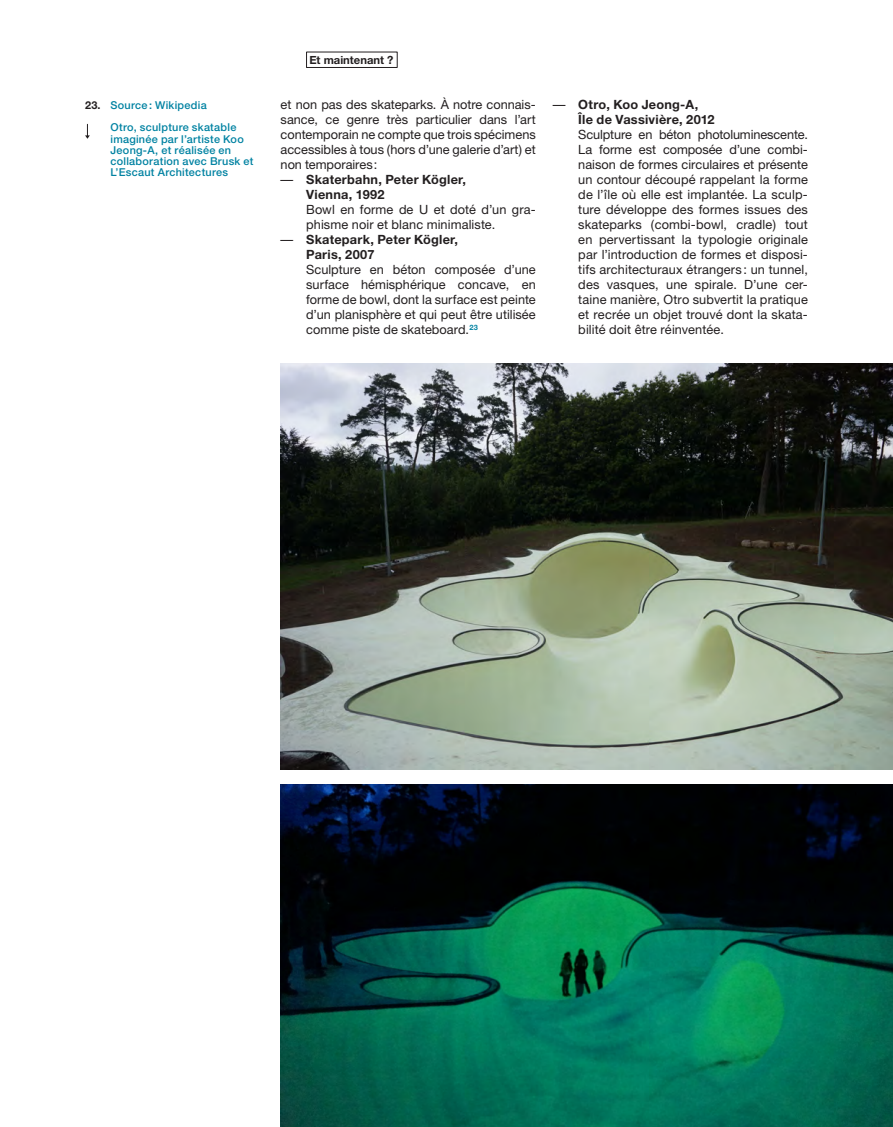
<style>
.page{position:relative;width:893px;height:1127px;background:#fff}
.page>*{position:absolute;margin:0;border:0;box-sizing:border-box;transform-origin:0 0}
.A-Body_Liste{font:12.75px/15px "Helvetica Neue";letter-spacing:.005em;color:#231f20;text-align:justify}
.A-Body{font:12.75px/15px "Helvetica Neue";letter-spacing:-.005em;color:#231f20;text-align:justify}
.A-Body_Liste-2{font:700 12.75px/15px "Helvetica Neue";letter-spacing:.02em;color:#231f20}
.t1{font:700 11.25px "Helvetica Neue";color:#231f20}
.A-Legende{font:500 10.8px/11.2px "Helvetica Neue";letter-spacing:.025em;color:#0082a2}
.A-Note_premier{font:500 10.8px "Helvetica Neue";letter-spacing:.025em;color:#0082a2}
.s1{font-weight:700;color:#231f20}
.s2{font-weight:400}
</style>
<div class="page">
<svg style="left:85px;top:124px;width:5px;height:15px"></svg>
<div style="left:306px;top:52px;width:92px;height:16px;border:1px solid #231f20"></div>
<img style="left:281px;top:364px;width:612px;height:406px">
<img style="left:281px;top:784px;width:612px;height:343px">
<p class="A-Note_premier" style="left:85px;top:98px;width:123px"><span class="s1">23.</span> Source: Wikipedia</p>
<p class="A-Legende" style="left:111px;top:122px;width:144px">Otro, sculpture skatable imaginée par l’artiste Koo<br>Jeong-A, et réalisée en collaboration avec Brusk et<br>L’Escaut Architectures</p>
<p class="t1" style="left:309px;top:53px;width:86px">Et maintenant ?</p>
<p class="A-Body" style="left:281px;top:97px;width:257px">et non pas des skateparks. À notre connais&shy;sance, ce genre très particulier dans l’art contemporain ne compte que trois spécimens accessibles à tous (hors d’une galerie d’art) et non temporaires:</p>
<p class="A-Body_Liste-2" style="left:306px;top:171px;width:162px;text-indent:-26px"><span class="s2">—</span> Skaterbahn, Peter Kögler,<br>Vienna, 1992</p>
<p class="A-Body_Liste" style="left:306px;top:202px;width:231px">Bowl en forme de U et doté d’un gra&shy;phisme noir et blanc minimaliste.</p>
<p class="A-Body_Liste-2" style="left:306px;top:231px;width:153px;text-indent:-26px"><span class="s2">—</span> Skatepark, Peter Kögler,<br>Paris, 2007</p>
<p class="A-Body_Liste" style="left:306px;top:262px;width:231px">Sculpture en béton composée d’une surface hémisphérique concave, en forme de bowl, dont la surface est peinte d’un planisphère et qui peut être utilisée comme piste de skateboard.<sup>23</sup></p>
<p class="A-Body_Liste-2" style="left:578px;top:96px;width:138px;text-indent:-26px"><span class="s2">—</span> Otro, Koo Jeong-A,<br>Île de Vassivière, 2012</p>
<p class="A-Body_Liste" style="left:578px;top:127px;width:231px">Sculpture en béton photoluminescente.<br>La forme est composée d’une combi&shy;naison de formes circulaires et présente un contour découpé rappelant la forme de l’île où elle est implantée. La sculp&shy;ture développe des formes issues des skateparks (combi-bowl, cradle) tout en pervertissant la typologie originale par l’introduction de formes et disposi&shy;tifs architecturaux étrangers: un tunnel, des vasques, une spirale. D’une cer&shy;taine manière, Otro subvertit la pratique et recrée un objet trouvé dont la skata&shy;bilité doit être réinventée.</p>
</div>
